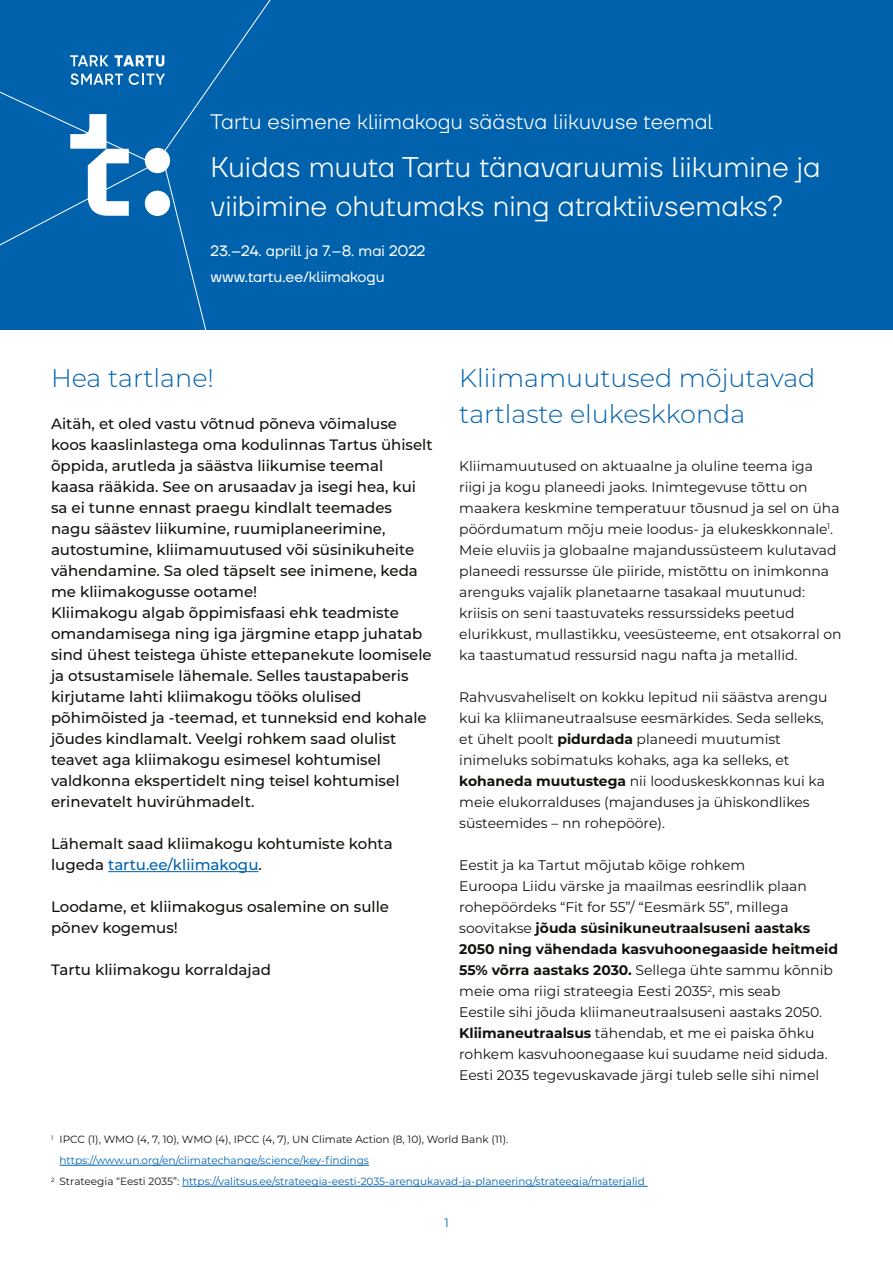
<style>
.page{position:relative;width:893px;height:1263px;background:#fff}
.page>*{position:absolute;margin:0;border:0;box-sizing:border-box;transform-origin:0 0}
.t1{font:300 28.5px/39px "TT Firs Neue";color:#fff}
.t2{font:300 25.5px/36px "Montserrat";color:#0062ad}
.t3{font:300 21px "TT Firs Neue";color:#fff}
.t4{font:500 15px/21px "Montserrat";color:#12120d}
.t5{font:15px/25.5px "TT Firs Neue";color:#fff}
.t6{font:13.95px/21px "Montserrat";color:#12120d}
.t7{font:12px "Montserrat";color:#0062ad}
.t8{font:10.5px "Montserrat";color:#0062ad}
.t9{font:10.5px "Montserrat";color:#12120d}
.s1{color:#0062ad}
.s2{font-weight:700}
.s3{color:#12120d}
</style>
<div class="page">
<div style="left:0;top:0;width:893px;height:330px;background:#0062ad"></div>
<hr style="left:108px;top:871px;width:150px;height:1px;background:#0062ad">
<svg style="left:70px;top:55px;width:39px;height:11px"></svg>
<svg style="left:115px;top:55px;width:49px;height:12px"></svg>
<svg style="left:70px;top:73px;width:53px;height:12px"></svg>
<svg style="left:129px;top:73px;width:36px;height:12px"></svg>
<div style="left:145px;top:148px;width:25px;height:25px;background:#fff;border-radius:50%"></div>
<div style="left:145px;top:191px;width:25px;height:25px;background:#fff;border-radius:50%"></div>
<svg style="left:70px;top:114px;width:59px;height:102px"></svg>
<hr style="left:60px;top:1165px;width:309px;height:1px;background:#0062ad">
<hr style="left:182px;top:1186px;width:465px;height:1px;background:#0062ad">
<h3 class="t3" style="left:210px;top:107px;width:504px">Tartu esimene kliimakogu säästva liikuvuse teemal</h3>
<h1 class="t1" style="left:210px;top:147px;width:612px">Kuidas muuta Tartu tänavaruumis liikumine ja viibimine ohutumaks ning atraktiivsemaks?</h1>
<p class="t5" style="left:210px;top:238px;width:216px">23.–24. aprill ja 7.–8. mai 2022 www.tartu.ee/kliimakogu</p>
<h2 class="t2" style="left:51px;top:359px;width:164px">Hea tartlane!</h2>
<p class="t4" style="left:51px;top:413px;width:383px">Aitäh, et oled vastu võtnud põneva võimaluse koos kaaslinlastega oma kodulinnas Tartus ühiselt õppida, arutleda ja säästva liikumise teemal<br>kaasa rääkida. See on arusaadav ja isegi hea, kui sa ei tunne ennast praegu kindlalt teemades nagu säästev liikumine, ruumiplaneerimine, autostumine, kliimamuutused või süsinikuheite vähendamine. Sa oled täpselt see inimene, keda me kliimakogusse ootame!<br>Kliimakogu algab õppimisfaasi ehk teadmiste omandamisega ning iga järgmine etapp juhatab sind ühest teistega ühiste ettepanekute loomisele ja otsustamisele lähemale. Selles taustapaberis kirjutame lahti kliimakogu tööks olulised põhimõisted ja -teemad, et tunneksid end kohale jõudes kindlamalt. Veelgi rohkem saad olulist teavet aga kliimakogu esimesel kohtumisel valdkonna ekspertidelt ning teisel kohtumisel erinevatelt huvirühmadelt.</p>
<p class="t4" style="left:51px;top:833px;width:343px">Lähemalt saad kliimakogu kohtumiste kohta lugeda <span class="s1">tartu.ee/kliimakogu</span>.</p>
<p class="t4" style="left:51px;top:896px;width:339px">Loodame, et kliimakogus osalemine on sulle põnev kogemus!</p>
<p class="t4" style="left:51px;top:959px;width:222px">Tartu kliimakogu korraldajad</p>
<h2 class="t2" style="left:459px;top:359px;width:358px">Kliimamuutused mõjutavad tartlaste elukeskkonda</h2>
<p class="t6" style="left:459px;top:455px;width:384px">Kliimamuutused on aktuaalne ja oluline teema iga riigi ja kogu planeedi jaoks. Inimtegevuse tõttu on maakera keskmine temperatuur tõusnud ja sel on üha pöördumatum mõju meie loodus- ja elukeskkonnale<sup>1</sup>.<br>Meie eluviis ja globaalne majandussüsteem kulutavad planeedi ressursse üle piiride, mistõttu on inimkonna arenguks vajalik planetaarne tasakaal muutunud: kriisis on seni taastuvateks ressurssideks peetud elurikkust, mullastikku, veesüsteeme, ent otsakorral on ka taastumatud ressursid nagu nafta ja metallid.</p>
<p class="t6" style="left:459px;top:686px;width:370px">Rahvusvaheliselt on kokku lepitud nii säästva arengu kui ka kliimaneutraalsuse eesmärkides. Seda selleks, et ühelt poolt <span class="s2">pidurdada</span> planeedi muutumist inimeluks sobimatuks kohaks, aga ka selleks, et <span class="s2">kohaneda muutustega</span> nii looduskeskkonnas kui ka meie elukorralduses (majanduses ja ühiskondlikes süsteemides – nn rohepööre).</p>
<p class="t6" style="left:459px;top:854px;width:380px">Eestit ja ka Tartut mõjutab kõige rohkem<br>Euroopa Liidu värske ja maailmas eesrindlik plaan rohepöördeks “Fit for 55”/ “Eesmärk 55”, millega soovitakse <span class="s2">jõuda süsinikuneutraalsuseni aastaks 2050 ning vähendada kasvuhoonegaaside heitmeid 55% võrra aastaks 2030.</span> Sellega ühte sammu kõnnib meie oma riigi strateegia Eesti 2035<sup>2</sup>, mis seab<br>Eestile sihi jõuda kliimaneutraalsuseni aastaks 2050.<br><span class="s2">Kliimaneutraalsus</span> tähendab, et me ei paiska õhku rohkem kasvuhoonegaase kui suudame neid siduda.<br>Eesti 2035 tegevuskavade järgi tuleb selle sihi nimel</p>
<p class="t9" style="left:51px;top:1132px;width:459px"><sup>1</sup> IPCC (1), WMO (4, 7, 10), WMO (4), IPCC (4, 7), UN Climate Action (8, 10), World Bank (11).</p>
<p class="t8" style="left:60px;top:1153px;width:311px">https://www.un.org/en/climatechange/science/key-findings</p>
<p class="t8" style="left:51px;top:1174px;width:595px"><sup>2</sup> <span class="s3">Strateegia “Eesti 2035”:</span> https://valitsus.ee/strateegia-eesti-2035-arengukavad-ja-planeering/strateegia/materjalid</p>
<p class="t7" style="left:444px;top:1215px;width:6px">1</p>
</div>
